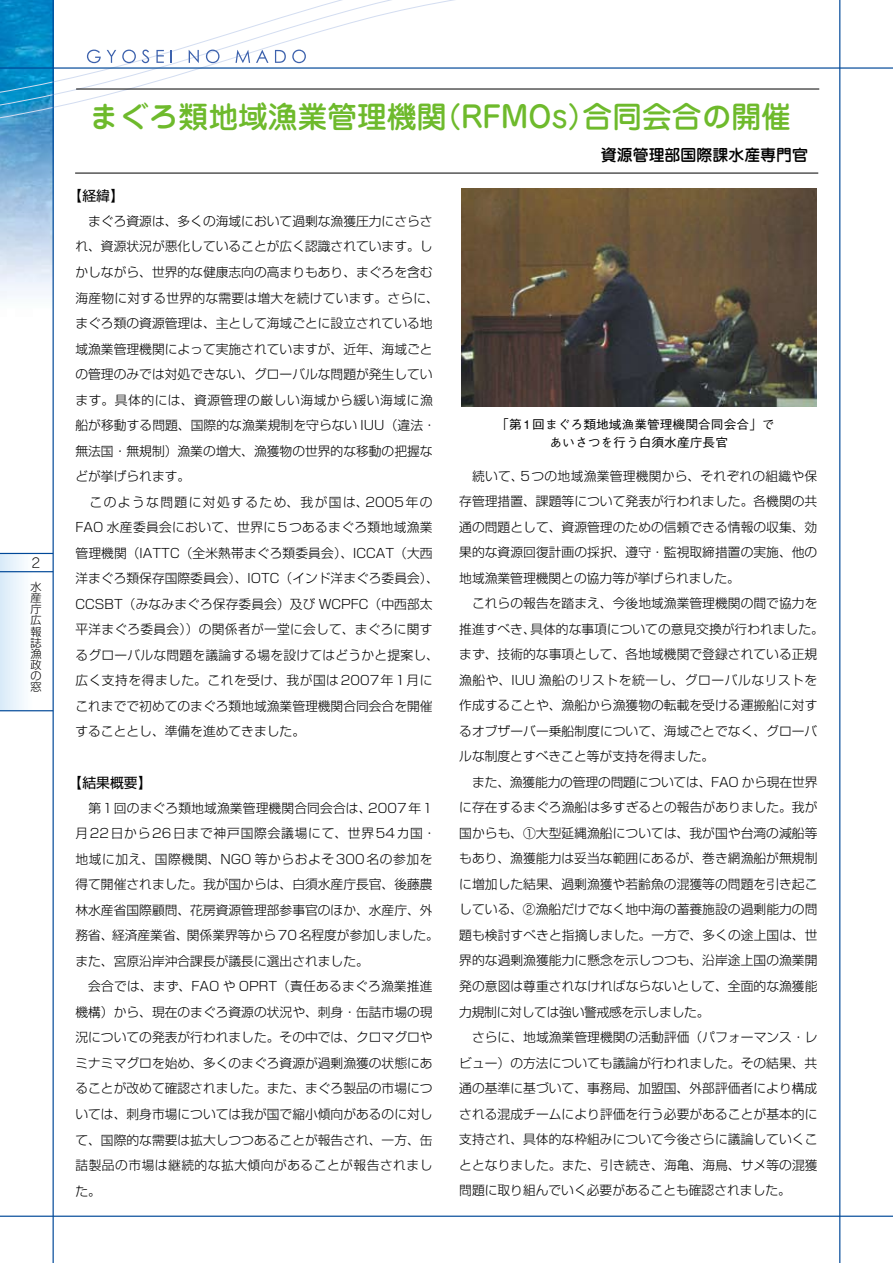
<style>
.page{position:relative;width:893px;height:1263px;background:#fff}
.page>*{position:absolute;margin:0;border:0;box-sizing:border-box;transform-origin:0 0}
.t1{font:500 29.7px "Jun 34";color:#6eba2c}
.t2{font:500 15.9px "Jun 34";color:#000}
.t3{font:13.8px "Shin Go";color:#000}
.t4{font:300 12.75px/25.5px "Shin Go";letter-spacing:.005em;color:#000}
.t5{font:500 12.3px/17.5px "Gothic BBB";color:#000;text-align:center}
.t6{font:300 11.1px/11.1px "Shin Go";color:#000;text-align:justify}
</style>
<div class="page">
<img style="left:0;top:135px;width:53px;height:186px">
<svg style="left:0;top:0;width:797px;height:135px"></svg>
<svg style="left:87px;top:50px;width:14px;height:13px"></svg>
<svg style="left:107px;top:50px;width:9px;height:13px"></svg>
<svg style="left:122px;top:50px;width:14px;height:13px"></svg>
<svg style="left:142px;top:50px;width:7px;height:13px"></svg>
<svg style="left:156px;top:50px;width:8px;height:13px"></svg>
<svg style="left:170px;top:50px;width:2px;height:13px"></svg>
<svg style="left:189px;top:50px;width:10px;height:13px"></svg>
<svg style="left:206px;top:50px;width:14px;height:13px"></svg>
<svg style="left:236px;top:50px;width:14px;height:13px"></svg>
<svg style="left:256px;top:50px;width:12px;height:13px"></svg>
<svg style="left:275px;top:50px;width:11px;height:13px"></svg>
<svg style="left:292px;top:50px;width:14px;height:13px"></svg>
<div style="left:0;top:553px;width:53px;height:158px;background:linear-gradient(to right,#deeefa,#fff)"></div>
<hr style="left:53px;top:0;width:1px;height:1263px;background:#004898">
<hr style="left:0;top:553px;width:53px;height:1px;background:#004898">
<hr style="left:0;top:571px;width:53px;height:1px;background:#004898">
<hr style="left:0;top:710px;width:53px;height:1px;background:#004898">
<hr style="left:839px;top:0;width:1px;height:1263px;background:#004898">
<hr style="left:0;top:1215px;width:893px;height:2px;background:#004898">
<hr style="left:0;top:67px;width:893px;height:2px;background:#004898">
<hr style="left:76px;top:89px;width:743px;height:1px;background:#000">
<hr style="left:75px;top:173px;width:743px;height:1px;background:#000">
<img style="left:462px;top:189px;width:354px;height:217px">
<svg style="left:33px;top:557px;width:7px;height:11px"></svg>
<p class="t6" style="left:31px;top:581px;width:12px">水産庁広報誌漁政の窓</p>
<h1 class="t1" style="left:89px;top:97px;width:703px">まぐろ類地域漁業管理機関（RFMOs）合同会合の開催</h1>
<p class="t2" style="left:601px;top:144px;width:209px">資源管理部国際課水産専門官</p>
<p class="t3" style="left:69px;top:187px;width:57px">【経緯】</p>
<p class="t4" style="left:75px;top:208px;width:365px">　まぐろ資源は、多くの海域において過剰な漁獲圧力にさらされ、資源状況が悪化していることが広く認識されています。しかしながら、世界的な健康志向の高まりもあり、まぐろを含む海産物に対する世界的な需要は増大を続けています。さらに、まぐろ類の資源管理は、主として海域ごとに設立されている地域漁業管理機関によって実施されていますが、近年、海域ごとの管理のみでは対処できない、グローバルな問題が発生しています。具体的には、資源管理の厳しい海域から緩い海域に漁船が移動する問題、国際的な漁業規制を守らない IUU（違法・無法国・無規制）漁業の増大、漁獲物の世界的な移動の把握などが挙げられます。<br>　このような問題に対処するため、我が国は、2005年の<br>FAO 水産委員会において、世界に5つあるまぐろ類地域漁業管理機関（IATTC（全米熱帯まぐろ類委員会）、ICCAT（大西洋まぐろ類保存国際委員会）、IOTC（インド洋まぐろ委員会）、<br>CCSBT（みなみまぐろ保存委員会）及び WCPFC（中西部太平洋まぐろ委員会））の関係者が一堂に会して、まぐろに関するグローバルな問題を議論する場を設けてはどうかと提案し、広く支持を得ました。これを受け、我が国は2007年1月にこれまでで初めてのまぐろ類地域漁業管理機関合同会合を開催することとし、準備を進めてきました。</p>
<p class="t3" style="left:69px;top:774px;width:84px">【結果概要】</p>
<p class="t4" style="left:75px;top:795px;width:365px">　第1回のまぐろ類地域漁業管理機関合同会合は、2007年1月22日から26日まで神戸国際会議場にて、世界54カ国・地域に加え、国際機関、NGO 等からおよそ300名の参加を得て開催されました。我が国からは、白須水産庁長官、後藤農林水産省国際顧問、花房資源管理部参事官のほか、水産庁、外務省、経済産業省、関係業界等から70名程度が参加しました。また、宮原沿岸沖合課長が議長に選出されました。</p>
<p class="t4" style="left:75px;top:973px;width:359px;text-align:justify;text-indent:13px">会合では、まず、FAO や OPRT（責任あるまぐろ漁業推進機構）から、現在のまぐろ資源の状況や、刺身・缶詰市場の現況についての発表が行われました。その中では、クロマグロやミナミマグロを始め、多くのまぐろ資源が過剰漁獲の状態にあることが改めて確認されました。また、まぐろ製品の市場については、刺身市場については我が国で縮小傾向があるのに対して、国際的な需要は拡大しつつあることが報告され、一方、缶詰製品の市場は継続的な拡大傾向があることが報告されました。</p>
<p class="t5" style="left:496px;top:416px;width:280px">「第 1回まぐろ類地域漁業管理機関合同会合」であいさつを行う白須水産庁長官</p>
<p class="t4" style="left:459px;top:463px;width:366px;text-indent:13px">続いて、5つの地域漁業管理機関から、それぞれの組織や保存管理措置、課題等について発表が行われました。各機関の共通の問題として、資源管理のための信頼できる情報の収集、効果的な資源回復計画の採択、遵守・監視取締措置の実施、他の地域漁業管理機関との協力等が挙げられました。<br>　これらの報告を踏まえ、今後地域漁業管理機関の間で協力を推進すべき、具体的な事項についての意見交換が行われました。まず、技術的な事項として、各地域機関で登録されている正規漁船や、IUU 漁船のリストを統一し、グローバルなリストを作成することや、漁船から漁獲物の転載を受ける運搬船に対するオブザーバー乗船制度について、海域ごとでなく、グローバルな制度とすべきこと等が支持を得ました。</p>
<p class="t4" style="left:459px;top:769px;width:360px;text-align:justify;text-indent:13px">また、漁獲能力の管理の問題については、FAO から現在世界に存在するまぐろ漁船は多すぎるとの報告がありました。我が国からも、①大型延縄漁船については、我が国や台湾の減船等もあり、漁獲能力は妥当な範囲にあるが、巻き網漁船が無規制に増加した結果、過剰漁獲や若齢魚の混獲等の問題を引き起こしている、②漁船だけでなく地中海の蓄養施設の過剰能力の問題も検討すべきと指摘しました。一方で、多くの途上国は、世界的な過剰漁獲能力に懸念を示しつつも、沿岸途上国の漁業開発の意図は尊重されなければならないとして、全面的な漁獲能力規制に対しては強い警戒感を示しました。</p>
<p class="t4" style="left:459px;top:1024px;width:360px;text-align:justify;text-indent:13px">さらに、地域漁業管理機関の活動評価（パフォーマンス・レビュー）の方法についても議論が行われました。その結果、共通の基準に基づいて、事務局、加盟国、外部評価者により構成される混成チームにより評価を行う必要があることが基本的に支持され、具体的な枠組みについて今後さらに議論していくこととなりました。また、引き続き、海亀、海鳥、サメ等の混獲問題に取り組んでいく必要があることも確認されました。</p>
</div>
